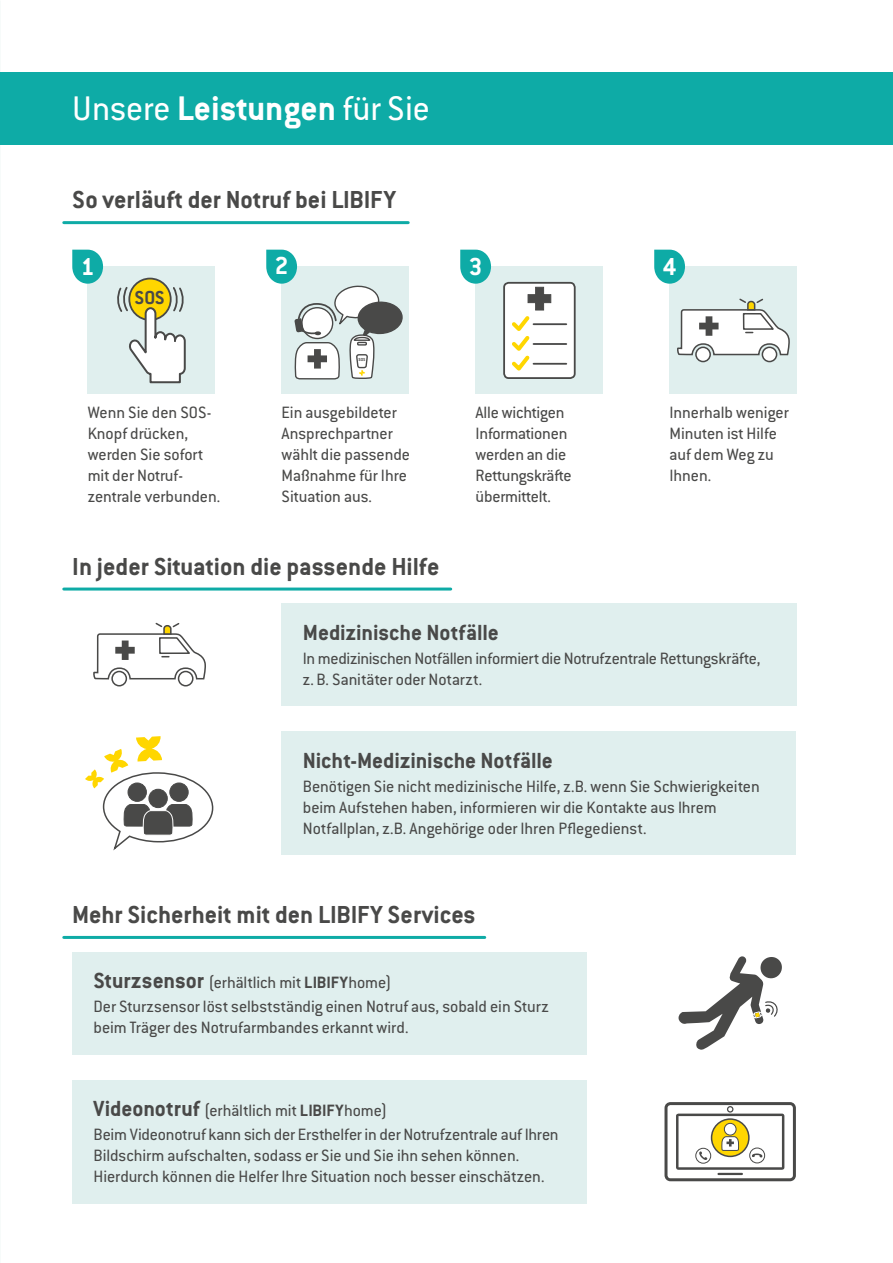
<style>
.page{position:relative;width:893px;height:1263px;background:#fff}
.page>*{position:absolute;margin:0;border:0;box-sizing:border-box;transform-origin:0 0}
.t1{font:37.5px "Conduit ITC";color:#fff}
.t2{font:700 27px "Conduit ITC";color:#494948}
.t3{font:700 27px "Conduit ITC";color:#fff}
.t4{font:700 24px "Conduit ITC";letter-spacing:-.005em;color:#494948}
.t5{font:700 20.7px "Conduit ITC";color:#494948}
.t6{font:18px/21px "Conduit ITC";color:#494948}
.t7{font:700 4.8px "Conduit ITC";color:#494948}
.s1{font-weight:700}
.s2{font-weight:700;font-size:24px}
</style>
<div class="page">
<div style="left:0;top:72px;width:893px;height:73px;background:#0eaba6"></div>
<hr style="left:64px;top:221px;width:344px;height:3px;background:#0eaba6">
<div style="left:282px;top:267px;width:127px;height:127px;background:#e0efee"></div>
<div style="left:669px;top:267px;width:128px;height:127px;background:#e0efee"></div>
<svg style="left:654px;top:250px;width:31px;height:34px"></svg>
<div style="left:696px;top:347px;width:14px;height:15px;background:#fff;border-radius:50%"></div>
<div style="left:695px;top:347px;width:16px;height:15px;border:2px solid #494948;border-radius:50%"></div>
<div style="left:762px;top:347px;width:15px;height:15px;background:#fff;border-radius:50%"></div>
<div style="left:762px;top:347px;width:15px;height:15px;border:2px solid #494948;border-radius:50%"></div>
<svg style="left:677px;top:298px;width:113px;height:58px"></svg>
<div style="left:476px;top:267px;width:127px;height:127px;background:#e0efee"></div>
<svg style="left:460px;top:250px;width:31px;height:34px"></svg>
<div style="left:504px;top:283px;width:71px;height:95px;background:#fff;border-radius:5px"></div>
<div style="left:503px;top:282px;width:73px;height:97px;border:2px solid #494948;border-radius:5px"></div>
<hr style="left:533px;top:323px;width:33px;height:2px;background:#494948">
<hr style="left:533px;top:343px;width:33px;height:2px;background:#494948">
<hr style="left:533px;top:363px;width:33px;height:2px;background:#494948">
<svg style="left:512px;top:286px;width:40px;height:85px"></svg>
<hr style="left:64px;top:587px;width:387px;height:3px;background:#0eaba6">
<div style="left:282px;top:603px;width:515px;height:103px;background:#e0efee"></div>
<div style="left:282px;top:731px;width:514px;height:124px;background:#e0efee"></div>
<hr style="left:64px;top:936px;width:421px;height:3px;background:#0eaba6">
<div style="left:72px;top:952px;width:514px;height:102px;background:#e0efee"></div>
<div style="left:72px;top:1080px;width:514px;height:123px;background:#e0efee"></div>
<div style="left:88px;top:267px;width:127px;height:127px;background:#e0efee"></div>
<svg style="left:129px;top:279px;width:42px;height:41px"></svg>
<div style="left:128px;top:278px;width:44px;height:43px;border:2px solid #494948;border-radius:50%"></div>
<svg style="left:117px;top:285px;width:69px;height:99px"></svg>
<svg style="left:72px;top:250px;width:31px;height:34px"></svg>
<div style="left:111px;top:671px;width:16px;height:15px;border:2px solid #494948;border-radius:50%"></div>
<div style="left:178px;top:671px;width:16px;height:15px;border:2px solid #494948;border-radius:50%"></div>
<svg style="left:93px;top:622px;width:113px;height:58px"></svg>
<svg style="left:85px;top:736px;width:129px;height:115px"></svg>
<svg style="left:678px;top:956px;width:104px;height:94px"></svg>
<svg style="left:664px;top:1102px;width:132px;height:79px"></svg>
<svg style="left:266px;top:250px;width:137px;height:130px"></svg>
<h1 class="t1" style="left:72px;top:86px;width:359px">Unsere <span class="s1">Leistungen</span> für Sie</h1>
<h2 class="t2" style="left:72px;top:184px;width:325px">So verläuft der Notruf bei LIBIFY</h2>
<h2 class="t3" style="left:81px;top:250px;width:15px">1</h2>
<p class="t5" style="left:135px;top:285px;width:31px">SOS</p>
<p class="t6" style="left:88px;top:402px;width:134px">Wenn Sie den SOS-<br>Knopf drücken, werden Sie sofort mit der Notruf&shy;zentrale verbunden.</p>
<h2 class="t3" style="left:275px;top:249px;width:15px">2</h2>
<p class="t7" style="left:358px;top:356px;width:8px">SOS</p>
<p class="t6" style="left:282px;top:402px;width:130px">Ein ausgebildeter<br>Ansprechpartner wählt die passende<br>Maßnahme für Ihre<br>Situation aus.</p>
<h2 class="t2" style="left:72px;top:550px;width:369px">In jeder Situation die passende Hilfe</h2>
<h2 class="t3" style="left:469px;top:250px;width:15px">3</h2>
<p class="t6" style="left:476px;top:402px;width:98px">Alle wichtigen<br>Informationen werden an die<br>Rettungskräfte übermittelt.</p>
<h2 class="t3" style="left:663px;top:250px;width:15px">4</h2>
<p class="t6" style="left:669px;top:402px;width:121px">Innerhalb weniger<br>Minuten ist Hilfe auf dem Weg zu<br>Ihnen.</p>
<h3 class="t4" style="left:303px;top:618px;width:197px">Medizinische Notfälle</h3>
<p class="t6" style="left:303px;top:647px;width:459px">In medizinischen Notfällen informiert die Notrufzentrale Rettungskräfte, z.B. Sanitäter oder Notarzt.</p>
<h3 class="t4" style="left:303px;top:746px;width:251px">Nicht-Medizinische Notfälle</h3>
<p class="t6" style="left:303px;top:775px;width:458px">Benötigen Sie nicht medizinische Hilfe, z.B. wenn Sie Schwierigkeiten beim Aufstehen haben, informieren wir die Kontakte aus Ihrem<br>Notfallplan, z.B. Angehörige oder Ihren Pflegedienst.</p>
<h2 class="t2" style="left:72px;top:898px;width:405px">Mehr Sicherheit mit den LIBIFY Services</h2>
<p class="t6" style="left:94px;top:970px;width:457px;line-height:24px"><span class="s2">Sturzsensor</span> (erhältlich mit <span class="s1">LIBIFY</span>home)<br>Der Sturzsensor löst selbstständig einen Notruf aus, sobald ein Sturz</p>
<p class="t6" style="left:94px;top:1016px;width:316px">beim Träger des Notrufarmbandes erkannt wird.</p>
<p class="t6" style="left:94px;top:1098px;width:466px;line-height:24px"><span class="s2">Videonotruf</span> (erhältlich mit <span class="s1">LIBIFY</span>home)<br>Beim Videonotruf kann sich der Ersthelfer in der Notrufzentrale auf Ihren</p>
<p class="t6" style="left:94px;top:1144px;width:452px">Bildschirm aufschalten, sodass er Sie und Sie ihn sehen können.<br>Hierdurch können die Helfer Ihre Situation noch besser einschätzen.</p>
</div>
